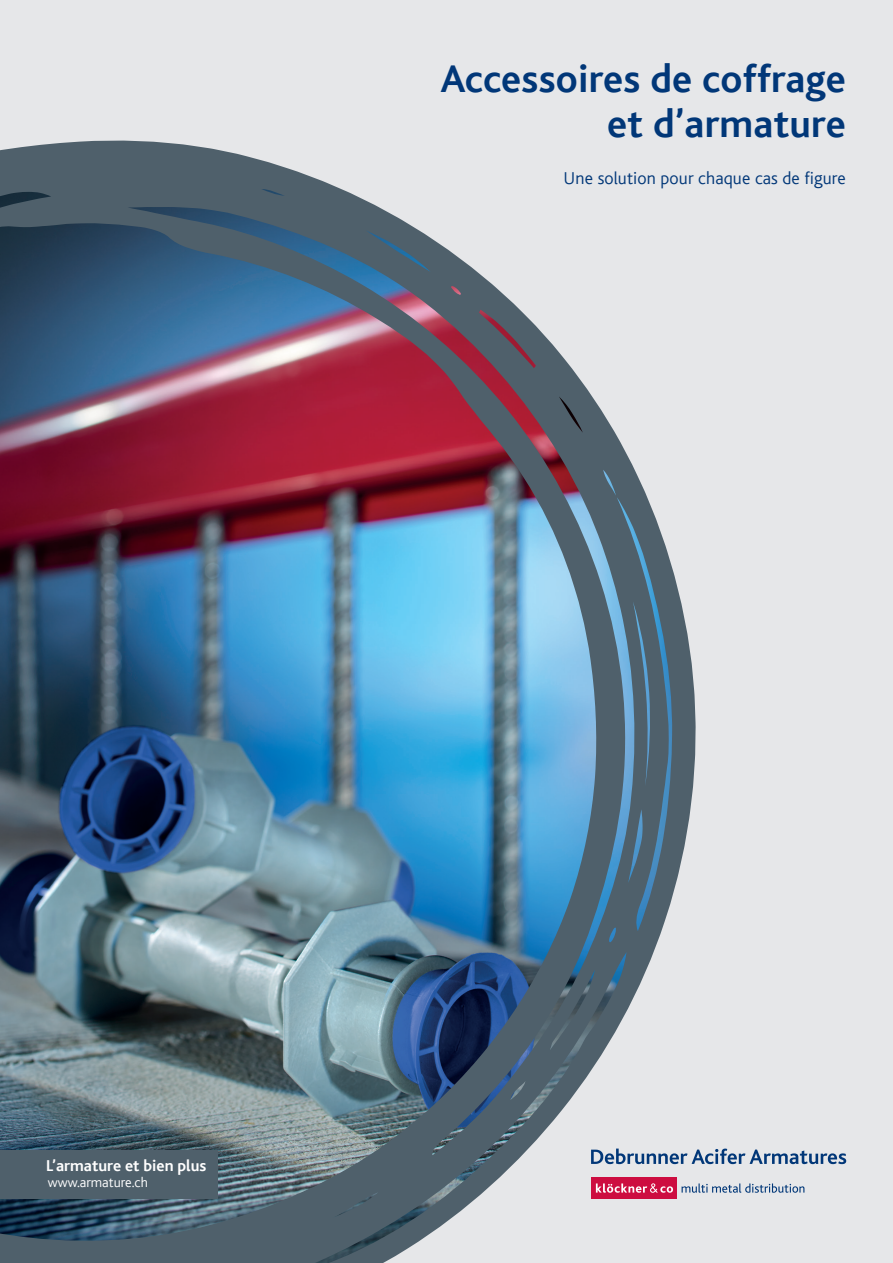
<style>
.page{position:relative;width:893px;height:1263px;background:#e6e7e9}
.page>*{position:absolute;margin:0;border:0;box-sizing:border-box;transform-origin:0 0}
.t1{font:700 40.5px/45px "Kl Bliss";letter-spacing:.005em;color:#013778;text-align:right}
.t2{font:300 18px "Kl Bliss";letter-spacing:.005em;color:#013778}
.t3{font:700 16.5px "Kl Bliss";color:#fff}
.t4{font:300 14.25px "Kl Bliss";color:#fff}
</style>
<div class="page">
<img style="left:0;top:141px;width:696px;height:1122px">
<div style="left:0;top:1150px;width:218px;height:49px;background:#4f606b"></div>
<div style="left:591px;top:1177px;width:86px;height:22px;background:#cd0d40"></div>
<svg style="left:596px;top:1183px;width:77px;height:10px"></svg>
<svg style="left:682px;top:1183px;width:122px;height:10px"></svg>
<svg style="left:591px;top:1148px;width:255px;height:16px"></svg>
<p class="t1" style="left:441px;top:57px;width:407px">Accessoires de coffrage et d’armature</p>
<p class="t2" style="left:563px;top:169px;width:284px">Une solution pour chaque cas de figure</p>
<p class="t3" style="left:46px;top:1156px;width:162px">L’armature et bien plus</p>
<p class="t4" style="left:48px;top:1175px;width:102px">www.armature.ch</p>
</div>
